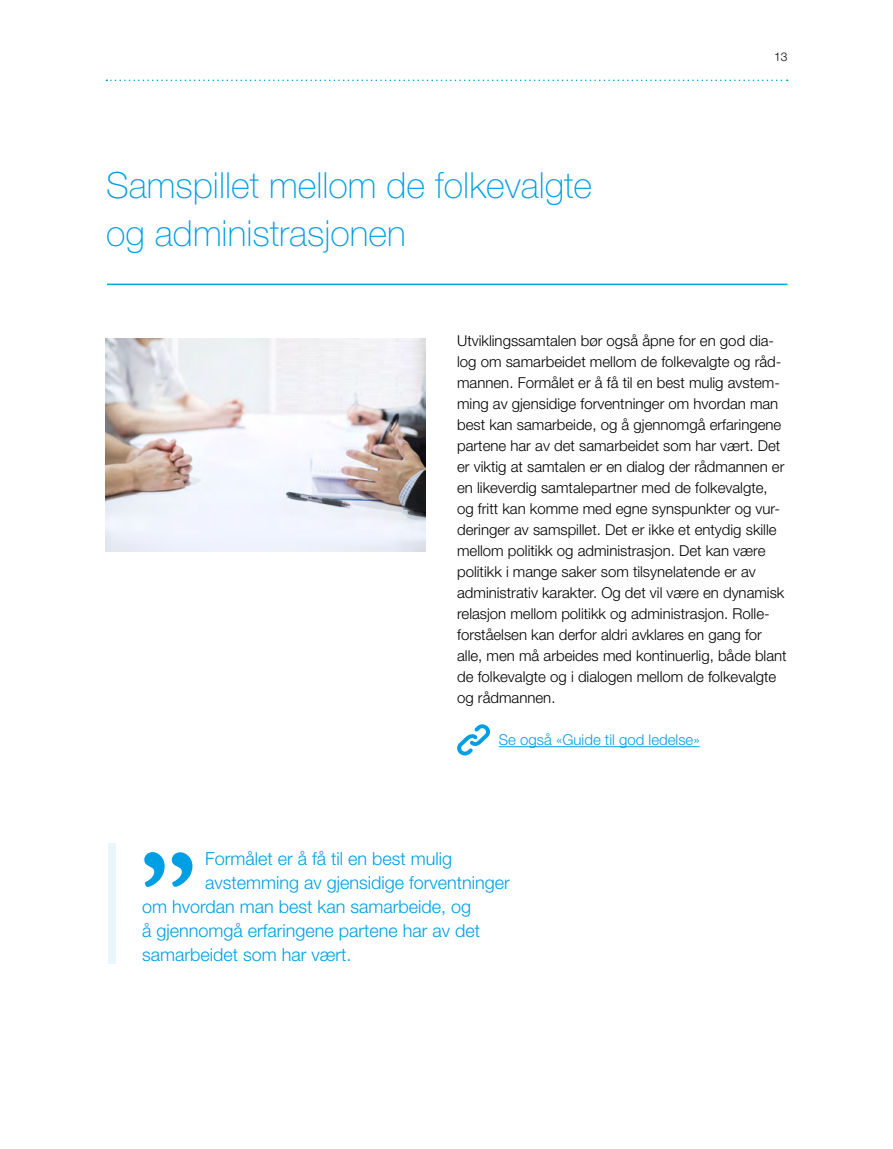
<style>
.page{position:relative;width:893px;height:1149px;background:#fff}
.page>*{position:absolute;margin:0;border:0;box-sizing:border-box;transform-origin:0 0}
.t1{font:100 36px/48px "Helvetica Neue";color:#009fe3}
.t2{font:300 18px "Helvetica Neue";color:#009fe3}
.t3{font:300 15px/21px "Helvetica Neue";color:#000}
.t4{font:300 15px "Helvetica Neue";color:#009fe3}
.t5{font:300 12px "Helvetica Neue";color:#000}
</style>
<div class="page">
<svg style="left:106px;top:80px;width:682px;height:1px"></svg>
<hr style="left:107px;top:283px;width:680px;height:2px;background:#009fe3">
<hr style="left:499px;top:746px;width:201px;height:1px;background:#009fe3">
<div style="left:108px;top:843px;width:7px;height:120px;background:#eaf6fe"></div>
<svg style="left:144px;top:852px;width:48px;height:34px"></svg>
<img style="left:106px;top:338px;width:319px;height:213px">
<svg style="left:457px;top:724px;width:33px;height:31px"></svg>
<h1 class="t1" style="left:106px;top:161px;width:487px">Samspillet mellom de folkevalgte og administrasjonen</h1>
<p class="t5" style="left:774px;top:49px;width:15px">13</p>
<p class="t3" style="left:457px;top:329px;width:331px">Utviklingssamtalen bør også åpne for en god dia&shy;log om samarbeidet mellom de folkevalgte og råd&shy;mannen. Formålet er å få til en best mulig avstem&shy;ming av gjensidige forventninger om hvordan man best kan samarbeide, og å gjennomgå erfaringene partene har av det samarbeidet som har vært. Det er viktig at samtalen er en dialog der rådmannen er en likeverdig samtalepartner med de folkevalgte, og fritt kan komme med egne synspunkter og vur&shy;deringer av samspillet. Det er ikke et entydig skille mellom politikk og administrasjon. Det kan være politikk i mange saker som tilsynelatende er av administrativ karakter. Og det vil være en dynamisk relasjon mellom politikk og administrasjon. Rolle&shy;forståelsen kan derfor aldri avklares en gang for alle, men må arbeides med kontinuerlig, både blant de folkevalgte og i dialogen mellom de folkevalgte og rådmannen.</p>
<p class="t4" style="left:499px;top:730px;width:202px">Se også «Guide til god ledelse»</p>
<p class="t2" style="left:205px;top:847px;width:249px">Formålet er å få til en best mulig</p>
<p class="t2" style="left:205px;top:871px;width:306px">avstemming av gjensidige forventninger</p>
<p class="t2" style="left:142px;top:895px;width:331px">om hvordan man best kan samarbeide, og</p>
<p class="t2" style="left:142px;top:919px;width:340px">å gjennomgå erfaringene partene har av det</p>
<p class="t2" style="left:142px;top:943px;width:211px">samarbeidet som har vært.</p>
</div>
